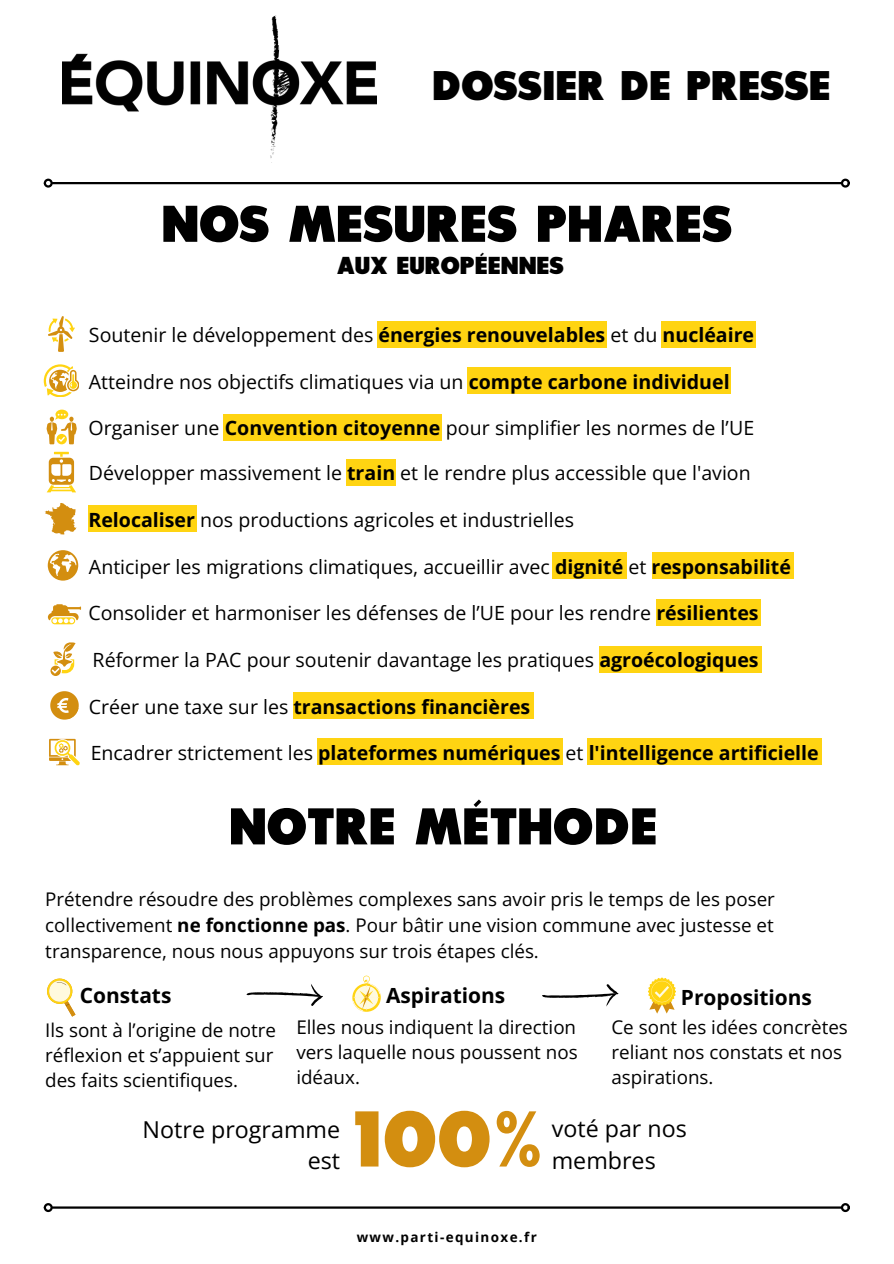
<style>
.page{position:relative;width:894px;height:1264px;background:#fff}
.page>*{position:absolute;margin:0;border:0;box-sizing:border-box;transform-origin:0 0}
.t1{font:77.25px "Sans Serif Exb FLF";color:#d38e10}
.t2{font:50.4px "Sans Serif Exb FLF";color:#000}
.t3{font:40.5px "Sans Serif Exb FLF";color:#000}
.t4{font:24px "Sans Serif Exb FLF";color:#000}
.t5{font:23.25px/31.5px "Open Sans";color:#000;text-align:right}
.t6{font:700 20.85px "Open Sans";color:#000}
.t7{font:19.5px "Open Sans";color:#000}
.t8{font:700 19.5px "Open Sans";color:#000}
.t9{font:18.75px/25px "Open Sans";color:#000;text-align:justify}
.t10{font:700 13.5px "Open Sans";letter-spacing:.1em;color:#000}
.s1{font-weight:700}
.s2{font-weight:400}
</style>
<div class="page">
<img style="left:63px;top:15px;width:313px;height:148px">
<hr style="left:53px;top:182px;width:787px;height:2px;background:#000">
<div style="left:44px;top:179px;width:9px;height:9px;border:2px solid #000;border-radius:50%"></div>
<div style="left:840px;top:179px;width:9px;height:9px;border:2px solid #000;border-radius:50%"></div>
<hr style="left:53px;top:1206px;width:787px;height:2px;background:#000">
<div style="left:44px;top:1202px;width:9px;height:9px;border:2px solid #000;border-radius:50%"></div>
<div style="left:840px;top:1202px;width:9px;height:9px;border:2px solid #000;border-radius:50%"></div>
<svg style="left:48px;top:316px;width:27px;height:36px"></svg>
<svg style="left:47px;top:409px;width:30px;height:35px"></svg>
<svg style="left:47px;top:452px;width:29px;height:40px"></svg>
<svg style="left:51px;top:642px;width:24px;height:34px"></svg>
<svg style="left:48px;top:604px;width:33px;height:20px"></svg>
<svg style="left:49px;top:738px;width:30px;height:27px"></svg>
<svg style="left:50px;top:691px;width:28px;height:28px"></svg>
<svg style="left:48px;top:550px;width:30px;height:30px"></svg>
<svg style="left:45px;top:503px;width:32px;height:31px"></svg>
<svg style="left:44px;top:364px;width:35px;height:33px"></svg>
<div style="left:467px;top:367px;width:264px;height:27px;background:#ffd412"></div>
<div style="left:224px;top:413px;width:218px;height:27px;background:#ffd412"></div>
<div style="left:346px;top:458px;width:50px;height:27px;background:#ffd412"></div>
<div style="left:88px;top:505px;width:109px;height:27px;background:#ffd412"></div>
<div style="left:293px;top:692px;width:240px;height:26px;background:#ffd412"></div>
<div style="left:587px;top:738px;width:234px;height:27px;background:#ffd412"></div>
<div style="left:599px;top:646px;width:162px;height:26px;background:#ffd412"></div>
<div style="left:656px;top:599px;width:105px;height:27px;background:#ffd412"></div>
<div style="left:552px;top:552px;width:74px;height:26px;background:#ffd412"></div>
<div style="left:651px;top:552px;width:142px;height:26px;background:#ffd412"></div>
<div style="left:317px;top:738px;width:245px;height:27px;background:#ffd412"></div>
<div style="left:377px;top:321px;width:229px;height:27px;background:#ffd412"></div>
<div style="left:661px;top:321px;width:95px;height:26px;background:#ffd412"></div>
<svg style="left:246px;top:984px;width:77px;height:22px"></svg>
<svg style="left:47px;top:978px;width:28px;height:38px"></svg>
<svg style="left:352px;top:975px;width:28px;height:36px"></svg>
<svg style="left:648px;top:977px;width:27px;height:36px"></svg>
<svg style="left:542px;top:984px;width:77px;height:22px"></svg>
<h2 class="t3" style="left:431px;top:70px;width:400px">DOSSIER DE PRESSE</h2>
<h4 class="t2" style="left:161px;top:204px;width:572px">NOS MESURES PHARES</h4>
<p class="t4" style="left:337px;top:256px;width:228px">AUX EUROPÉENNES</p>
<p class="t7" style="left:89px;top:321px;width:666px">Soutenir le développement des <span class="s1">énergies renouvelables</span> et du <span class="s1">nucléaire</span></p>
<p class="t7" style="left:89px;top:368px;width:642px">Atteindre nos objectifs climatiques via un <span class="s1">compte carbone individuel</span></p>
<p class="t7" style="left:88px;top:414px;width:667px">Organiser une <span class="s1">Convention citoyenne</span> pour simplifier les normes de l’UE</p>
<p class="t7" style="left:89px;top:459px;width:663px">Développer massivement le <span class="s1">train</span> et le rendre plus accessible que l'avion</p>
<p class="t7" style="left:88px;top:506px;width:487px"><span class="s1">Relocaliser</span> nos productions agricoles et industrielles</p>
<p class="t7" style="left:89px;top:553px;width:703px">Anticiper les migrations climatiques, accueillir avec <span class="s1">dignité</span> et <span class="s1">responsabilité</span></p>
<p class="t7" style="left:88px;top:599px;width:671px">Consolider et harmoniser les défenses de l’UE pour les rendre <span class="s1">résilientes</span></p>
<p class="t7" style="left:93px;top:646px;width:667px">Réformer la PAC pour soutenir davantage les pratiques <span class="s1">agroécologiques</span></p>
<p class="t8" style="left:89px;top:693px;width:443px"><span class="s2">Créer une taxe sur les</span> transactions financières</p>
<p class="t8" style="left:91px;top:739px;width:729px"><span class="s2">Encadrer strictement les</span> plateformes numériques <span class="s2">et</span> l'intelligence artificielle</p>
<p class="t2" style="left:229px;top:806px;width:430px">NOTRE MÉTHODE</p>
<p class="t9" style="left:45px;top:885px;width:731px;line-height:25.8px">Prétendre résoudre des problèmes complexes sans avoir pris le temps de les poser collectivement <span class="s1">ne fonctionne pas</span>. Pour bâtir une vision commune avec justesse et transparence, nous nous appuyons sur trois étapes clés.</p>
<p class="t6" style="left:80px;top:981px;width:93px">Constats</p>
<p class="t9" style="left:45px;top:1017px;width:232px;text-align:left">Ils sont à l’origine de notre réflexion et s’appuient sur des faits scientifiques.</p>
<p class="t9" style="left:296px;top:1013px;width:283px">Elles nous indiquent la direction vers laquelle nous poussent nos idéaux.</p>
<p class="t9" style="left:611px;top:1013px;width:238px;text-align:left">Ce sont les idées concrètes reliant nos constats et nos aspirations.</p>
<p class="t6" style="left:386px;top:981px;width:121px">Aspirations</p>
<p class="t6" style="left:680px;top:982px;width:133px">Propositions</p>
<p class="t1" style="left:350px;top:1108px;width:194px">100%</p>
<h2 class="t5" style="left:143px;top:1112px;width:199px">Notre programme est</h2>
<p class="t5" style="left:551px;top:1112px;width:136px">voté par nos</p>
<p class="t5" style="left:551px;top:1143px;width:105px">membres</p>
<h3 class="t10" style="left:356px;top:1227px;width:181px">www.parti-equinoxe.fr</h3>
</div>
